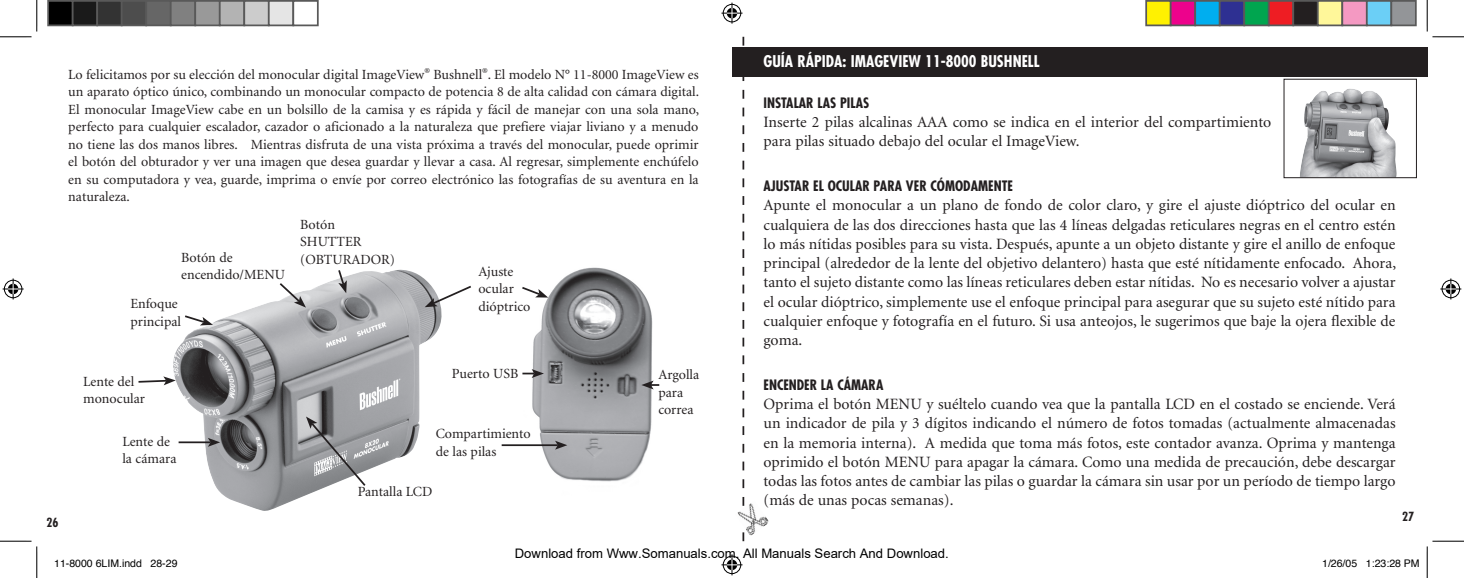
<style>
.page{position:relative;width:1464px;height:578px;background:#fff}
.page>*{position:absolute;margin:0;border:0;box-sizing:border-box;transform-origin:0 0}
.t1{font:15.75px/19.2px "Minion";color:#231f20;text-align:justify}
.t2{font:700 condensed 15.75px "Futura";color:#fff}
.t3{font:14px/17.5px "Minion";color:#231f20}
.t4{font:700 condensed 14px "Futura";color:#231f20}
.t5{font:13.12px "Arial";color:#000}
.t6{font:700 condensed 12.25px "Futura";color:#231f20}
.t7{font:10.5px "Helvetica";color:#000}
</style>
<div class="page">
<div style="left:732px;top:47px;width:694px;height:29px;background:#231f20"></div>
<svg style="left:742px;top:37px;width:2px;height:504px"></svg>
<img style="left:737px;top:500px;width:32px;height:36px">
<img style="left:1300px;top:88px;width:96px;height:88px">
<img style="left:514px;top:267px;width:146px;height:215px">
<svg style="left:520px;top:285px;width:28px;height:12px"></svg>
<svg style="left:522px;top:369px;width:22px;height:9px"></svg>
<svg style="left:641px;top:380px;width:18px;height:9px"></svg>
<hr style="left:501px;top:444px;width:56px;height:2px;background:#231f20">
<svg style="left:555px;top:440px;width:12px;height:9px"></svg>
<img style="left:173px;top:269px;width:269px;height:242px">
<svg style="left:183px;top:314px;width:30px;height:11px"></svg>
<svg style="left:138px;top:376px;width:38px;height:9px"></svg>
<hr style="left:178px;top:441px;width:32px;height:2px;background:#231f20">
<svg style="left:208px;top:437px;width:12px;height:9px"></svg>
<svg style="left:278px;top:281px;width:28px;height:26px"></svg>
<svg style="left:337px;top:269px;width:10px;height:24px"></svg>
<svg style="left:306px;top:416px;width:61px;height:71px;background:#9b9c9e"></svg>
<svg style="left:424px;top:284px;width:47px;height:23px"></svg>
<hr style="left:0;top:36px;width:32px;height:1px;background:#000">
<hr style="left:1432px;top:36px;width:31px;height:1px;background:#000">
<hr style="left:0;top:540px;width:32px;height:1px;background:#000">
<hr style="left:1432px;top:540px;width:31px;height:1px;background:#000">
<hr style="left:36px;top:0;width:1px;height:32px;background:#000">
<hr style="left:36px;top:546px;width:1px;height:32px;background:#000">
<hr style="left:1426px;top:0;width:1px;height:32px;background:#000">
<hr style="left:1426px;top:546px;width:1px;height:32px;background:#000">
<svg style="left:721px;top:3px;width:21px;height:21px"></svg>
<svg style="left:721px;top:554px;width:21px;height:21px"></svg>
<svg style="left:3px;top:278px;width:21px;height:21px"></svg>
<svg style="left:1440px;top:278px;width:20px;height:21px"></svg>
<div style="left:48px;top:1px;width:25px;height:24px;background:#000"></div>
<div style="left:47px;top:0;width:27px;height:26px;border:2px solid #595959"></div>
<div style="left:73px;top:1px;width:24px;height:24px;background:#1a1a1a"></div>
<div style="left:72px;top:0;width:26px;height:26px;border:2px solid #595959"></div>
<div style="left:97px;top:1px;width:25px;height:24px;background:#333"></div>
<div style="left:96px;top:0;width:26px;height:26px;border:2px solid #595959"></div>
<div style="left:122px;top:1px;width:24px;height:24px;background:#4d4d4d"></div>
<div style="left:121px;top:0;width:26px;height:26px;border:2px solid #595959"></div>
<div style="left:146px;top:1px;width:25px;height:24px;background:#666"></div>
<div style="left:145px;top:0;width:27px;height:26px;border:2px solid #595959"></div>
<div style="left:171px;top:1px;width:24px;height:24px;background:#808080"></div>
<div style="left:170px;top:0;width:26px;height:26px;border:2px solid #595959"></div>
<div style="left:195px;top:1px;width:25px;height:24px;background:#999"></div>
<div style="left:194px;top:0;width:26px;height:26px;border:2px solid #595959"></div>
<div style="left:220px;top:1px;width:24px;height:24px;background:#b3b3b3"></div>
<div style="left:219px;top:0;width:26px;height:26px;border:2px solid #595959"></div>
<div style="left:244px;top:1px;width:25px;height:24px;background:#ccc"></div>
<div style="left:243px;top:0;width:27px;height:26px;border:2px solid #595959"></div>
<div style="left:269px;top:1px;width:24px;height:24px;background:#e5e5e5"></div>
<div style="left:268px;top:0;width:26px;height:26px;border:2px solid #595959"></div>
<div style="left:292px;top:0;width:26px;height:26px;border:2px solid #595959"></div>
<div style="left:1145px;top:1px;width:25px;height:24px;background:#fff101"></div>
<div style="left:1145px;top:0;width:26px;height:26px;border:2px solid #595959"></div>
<div style="left:1170px;top:1px;width:24px;height:24px;background:#ed028c"></div>
<div style="left:1169px;top:0;width:26px;height:26px;border:2px solid #595959"></div>
<div style="left:1194px;top:1px;width:25px;height:24px;background:#00aeef"></div>
<div style="left:1194px;top:0;width:26px;height:26px;border:2px solid #595959"></div>
<div style="left:1219px;top:1px;width:24px;height:24px;background:#2e3092"></div>
<div style="left:1218px;top:0;width:26px;height:26px;border:2px solid #595959"></div>
<div style="left:1243px;top:1px;width:25px;height:24px;background:#00a54f"></div>
<div style="left:1243px;top:0;width:26px;height:26px;border:2px solid #595959"></div>
<div style="left:1268px;top:1px;width:24px;height:24px;background:#ee1d23"></div>
<div style="left:1267px;top:0;width:26px;height:26px;border:2px solid #595959"></div>
<div style="left:1292px;top:1px;width:25px;height:24px;background:#231f20"></div>
<div style="left:1292px;top:0;width:26px;height:26px;border:2px solid #595959"></div>
<div style="left:1317px;top:1px;width:24px;height:24px;background:#fff79a"></div>
<div style="left:1316px;top:0;width:26px;height:26px;border:2px solid #595959"></div>
<div style="left:1341px;top:1px;width:25px;height:24px;background:#f499c2"></div>
<div style="left:1341px;top:0;width:26px;height:26px;border:2px solid #595959"></div>
<div style="left:1366px;top:1px;width:24px;height:24px;background:#6bcff6"></div>
<div style="left:1365px;top:0;width:26px;height:26px;border:2px solid #595959"></div>
<div style="left:1390px;top:1px;width:25px;height:24px;background:#939598"></div>
<div style="left:1390px;top:0;width:26px;height:26px;border:2px solid #595959"></div>
<p class="t3" style="left:68px;top:66px;width:632px;text-align:justify">Lo felicitamos por su elección del monocular digital ImageView<sup>®</sup> Bushnell<sup>®</sup>. El modelo N° 11-8000 ImageView es un aparato óptico único, combinando un monocular compacto de potencia 8 de alta calidad con cámara digital.<br>El monocular ImageView cabe en un bolsillo de la camisa y es rápida y fácil de manejar con una sola mano, perfecto para cualquier escalador, cazador o aficionado a la naturaleza que prefiere viajar liviano y a menudo no tiene las dos manos libres. Mientras disfruta de una vista próxima a través del monocular, puede oprimir el botón del obturador y ver una imagen que desea guardar y llevar a casa. Al regresar, simplemente enchúfelo en su computadora y vea, guarde, imprima o envíe por correo electrónico las fotografías de su aventura en la naturaleza.</p>
<p class="t3" style="left:181px;top:249px;width:105px">Botón de encendido/MENU</p>
<p class="t3" style="left:130px;top:295px;width:52px">Enfoque principal</p>
<p class="t3" style="left:83px;top:373px;width:63px">Lente del monocular</p>
<p class="t3" style="left:122px;top:433px;width:56px">Lente de la cámara</p>
<p class="t3" style="left:300px;top:216px;width:96px">Botón<br>SHUTTER (OBTURADOR)</p>
<p class="t3" style="left:478px;top:263px;width:54px">Ajuste ocular dióptrico</p>
<p class="t3" style="left:452px;top:365px;width:68px">Puerto USB</p>
<p class="t3" style="left:435px;top:425px;width:96px">Compartimiento de las pilas</p>
<p class="t3" style="left:357px;top:483px;width:76px">Pantalla LCD</p>
<p class="t3" style="left:658px;top:366px;width:42px">Argolla para correa</p>
<p class="t2" style="left:763px;top:51px;width:277px">GUÍA RÁPIDA: IMAGEVIEW 11-8000 BUSHNELL</p>
<p class="t4" style="left:763px;top:94px;width:107px">INSTALAR LAS PILAS</p>
<p class="t1" style="left:763px;top:113px;width:509px">Inserte 2 pilas alcalinas AAA como se indica en el interior del compartimiento para pilas situado debajo del ocular el ImageView.</p>
<p class="t4" style="left:763px;top:177px;width:251px">AJUSTAR EL OCULAR PARA VER CÓMODAMENTE</p>
<p class="t1" style="left:763px;top:196px;width:634px">Apunte el monocular a un plano de fondo de color claro, y gire el ajuste dióptrico del ocular en cualquiera de las dos direcciones hasta que las 4 líneas delgadas reticulares negras en el centro estén lo más nítidas posibles para su vista. Después, apunte a un objeto distante y gire el anillo de enfoque principal (alrededor de la lente del objetivo delantero) hasta que esté nítidamente enfocado. Ahora, tanto el sujeto distante como las líneas reticulares deben estar nítidas. No es necesario volver a ajustar el ocular dióptrico, simplemente use el enfoque principal para asegurar que su sujeto esté nítido para cualquier enfoque y fotografía en el futuro. Si usa anteojos, le sugerimos que baje la ojera flexible de goma.</p>
<p class="t4" style="left:763px;top:376px;width:121px">ENCENDER LA CÁMARA</p>
<p class="t1" style="left:763px;top:395px;width:633px">Oprima el botón MENU y suéltelo cuando vea que la pantalla LCD en el costado se enciende. Verá un indicador de pila y 3 dígitos indicando el número de fotos tomadas (actualmente almacenadas en la memoria interna). A medida que toma más fotos, este contador avanza. Oprima y mantenga oprimido el botón MENU para apagar la cámara. Como una medida de precaución, debe descargar todas las fotos antes de cambiar las pilas o guardar la cámara sin usar por un período de tiempo largo (más de unas pocas semanas).</p>
<p class="t6" style="left:1401px;top:509px;width:14px">27</p>
<p class="t6" style="left:47px;top:514px;width:14px">26</p>
<p class="t7" style="left:54px;top:556px;width:125px">11-8000 6LIM.indd 28-29</p>
<p class="t7" style="left:1321px;top:556px;width:99px">1/26/05 1:23:28 PM</p>
<p class="t5" style="left:515px;top:545px;width:435px">Download from Www.Somanuals.com. All Manuals Search And Download.</p>
</div>
